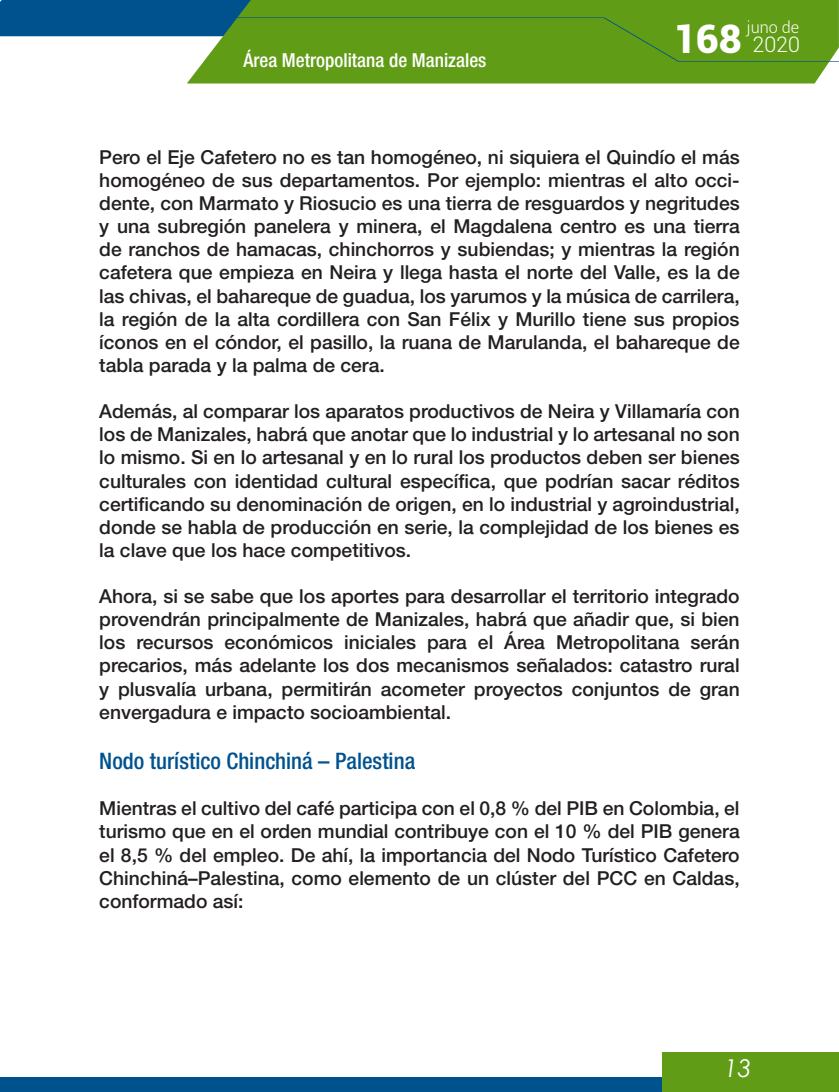
<style>
.page{position:relative;width:839px;height:1092px;background:#fff}
.page>*{position:absolute;margin:0;border:0;box-sizing:border-box;transform-origin:0 0}
.t1{font:900 39.38px "Roboto";color:#fff}
.t2{font:italic 24.5px "Century Gothic";color:#fff}
.subtitulos{font:500 condensed 22.75px "Helvetica Neue";color:#00528f}
.t3{font:300 21.35px "Roboto";color:#fff}
.contenidos{font:500 19.25px/23.1px "Helvetica Neue";color:#231f20;text-align:justify}
.t4{font:500 condensed 19.25px "Helvetica Neue";color:#fff}
.t5{font:300 16.28px "Roboto";color:#fff}
</style>
<div class="page">
<div style="left:0;top:1077px;width:819px;height:14px;background:#00528f"></div>
<div style="left:0;top:0;width:187px;height:36px;background:#00528f"></div>
<div style="left:187px;top:0;width:651px;height:83px;background:#619c17"></div>
<svg style="left:5px;top:17px;width:833px;height:45px;background:#6ba047"></svg>
<div style="left:662px;top:1051px;width:176px;height:40px;background:#619c17"></div>
<p class="t4" style="left:243px;top:48px;width:244px">Área Metropolitana de Manizales</p>
<h1 class="t1" style="left:673px;top:11px;width:70px">168</h1>
<p class="t5" style="left:746px;top:16px;width:54px">juno de</p>
<p class="t3" style="left:752px;top:29px;width:49px">2020</p>
<p class="contenidos" style="left:99px;top:145px;width:642px">Pero el Eje Cafetero no es tan homogéneo, ni siquiera el Quindío el más homogéneo de sus departamentos. Por ejemplo: mientras el alto occi&shy;dente, con Marmato y Riosucio es una tierra de resguardos y negritudes y una subregión panelera y minera, el Magdalena centro es una tierra de ranchos de hamacas, chinchorros y subiendas; y mientras la región cafetera que empieza en Neira y llega hasta el norte del Valle, es la de las chivas, el bahareque de guadua, los yarumos y la música de carrilera, la región de la alta cordillera con San Félix y Murillo tiene sus propios íconos en el cóndor, el pasillo, la ruana de Marulanda, el bahareque de tabla parada y la palma de cera.</p>
<p class="contenidos" style="left:99px;top:399px;width:642px">Además, al comparar los aparatos productivos de Neira y Villamaría con los de Manizales, habrá que anotar que lo industrial y lo artesanal no son lo mismo. Si en lo artesanal y en lo rural los productos deben ser bienes culturales con identidad cultural específica, que podrían sacar réditos certificando su denominación de origen, en lo industrial y agroindustrial, donde se habla de producción en serie, la complejidad de los bienes es la clave que los hace competitivos.</p>
<p class="contenidos" style="left:99px;top:584px;width:641px">Ahora, si se sabe que los aportes para desarrollar el territorio integrado provendrán principalmente de Manizales, habrá que añadir que, si bien los recursos económicos iniciales para el Área Metropolitana serán precarios, más adelante los dos mecanismos señalados: catastro rural y plusvalía urbana, permitirán acometer proyectos conjuntos de gran envergadura e impacto socioambiental.</p>
<p class="subtitulos" style="left:99px;top:747px;width:317px">Nodo turístico Chinchiná – Palestina</p>
<p class="contenidos" style="left:99px;top:796px;width:642px">Mientras el cultivo del café participa con el 0,8 % del PIB en Colombia, el turismo que en el orden mundial contribuye con el 10 % del PIB genera el 8,5 % del empleo. De ahí, la importancia del Nodo Turístico Cafetero Chinchiná–Palestina, como elemento de un clúster del PCC en Caldas, conformado así:</p>
<p class="t2" style="left:724px;top:1050px;width:29px">13</p>
</div>
